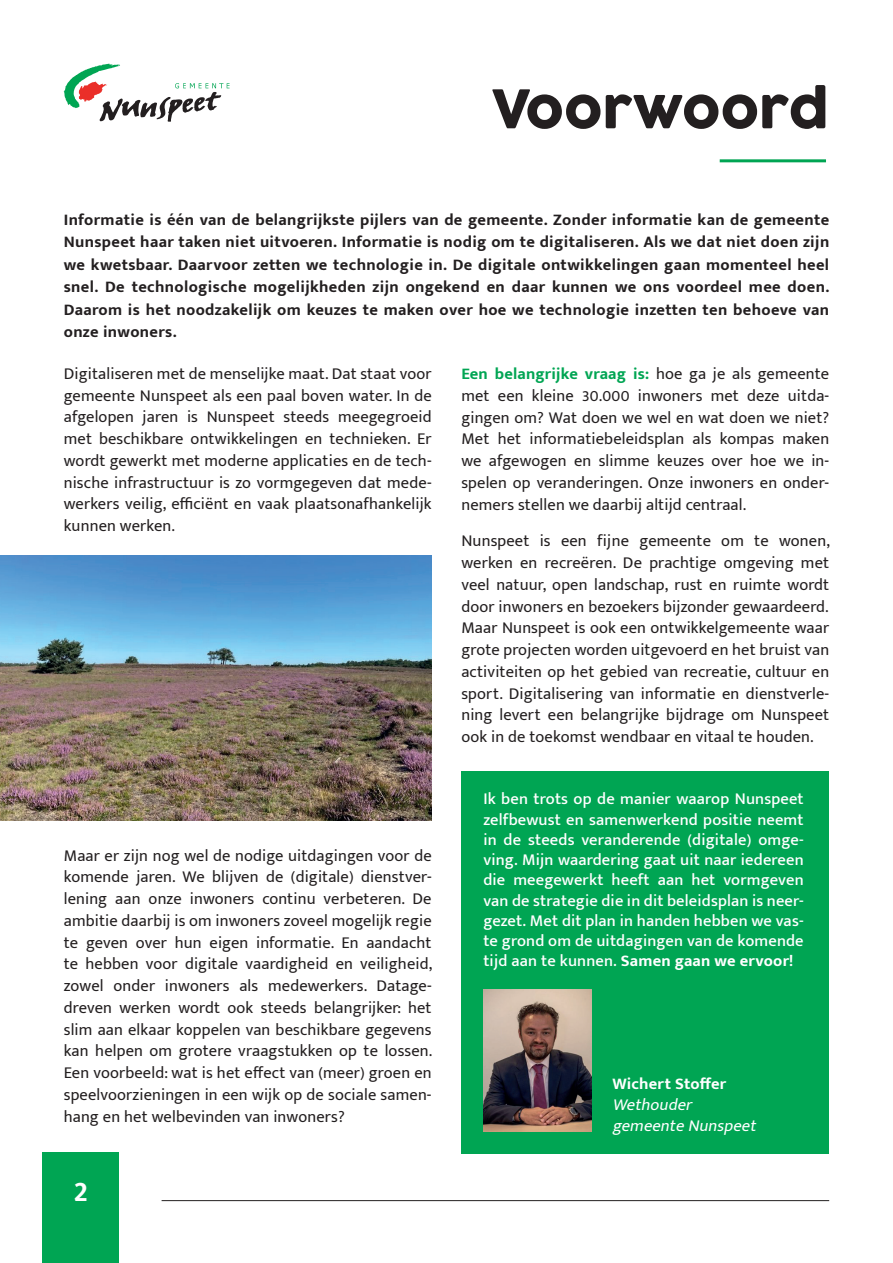
<style>
.page{position:relative;width:893px;height:1263px;background:#fff}
.page>*{position:absolute;margin:0;border:0;box-sizing:border-box;transform-origin:0 0}
.t1{font:52.5px "Cocogoose";color:#231f20}
.t2{font:700 30px "Mukta Mahee";color:#fff}
.t3{font:16.5px/21.8px "Mukta Mahee";letter-spacing:.01em;color:#231f20;text-align:justify}
.t4{font:700 16.5px/22.5px "Mukta Mahee";letter-spacing:.02em;color:#231f20;text-align:justify}
.t5{font:500 16.5px/20.2px "Mukta Mahee";letter-spacing:.01em;color:#fff;text-align:justify}
.t6{font:italic 16.5px/21px "Mukta Mahee";color:#fff}
.t7{font:700 16.5px "Mukta Mahee";letter-spacing:.01em;color:#fff}
.s1{font-weight:700;color:#00a553}
.s2{font-weight:700}
</style>
<div class="page">
<img style="left:0;top:555px;width:432px;height:266px">
<div style="left:461px;top:771px;width:368px;height:382px;background:#00a553"></div>
<hr style="left:720px;top:159px;width:106px;height:3px;background:#00a553">
<svg style="left:64px;top:63px;width:166px;height:59px"></svg>
<img style="left:483px;top:990px;width:108px;height:141px">
<hr style="left:162px;top:1200px;width:667px;height:1px;background:#231f20">
<div style="left:43px;top:1152px;width:76px;height:111px;background:#00a553"></div>
<h1 class="t1" style="left:492px;top:73px;width:339px">Voorwoord</h1>
<p class="t4" style="left:64px;top:208px;width:767px">Informatie is één van de belangrijkste pijlers van de gemeente. Zonder informatie kan de gemeente Nunspeet haar taken niet uitvoeren. Informatie is nodig om te digitaliseren. Als we dat niet doen zijn we kwetsbaar. Daarvoor zetten we technologie in. De digitale ontwikkelingen gaan momenteel heel snel. De technologische mogelijkheden zijn ongekend en daar kunnen we ons voordeel mee doen.<br>Daarom is het noodzakelijk om keuzes te maken over hoe we technologie inzetten ten behoeve van onze inwoners.</p>
<p class="t3" style="left:64px;top:362px;width:369px">Digitaliseren met de menselijke maat. Dat staat voor gemeente Nunspeet als een paal boven water. In de afgelopen jaren is Nunspeet steeds meegegroeid met beschikbare ontwikkelingen en technieken. Er wordt gewerkt met moderne applicaties en de tech&shy;nische infrastructuur is zo vormgegeven dat mede&shy;werkers veilig, efficiënt en vaak plaatsonafhankelijk kunnen werken.</p>
<p class="t3" style="left:64px;top:844px;width:370px">Maar er zijn nog wel de nodige uitdagingen voor de komende jaren. We blijven de (digitale) dienstver&shy;lening aan onze inwoners continu verbeteren. De ambitie daarbij is om inwoners zoveel mogelijk regie te geven over hun eigen informatie. En aandacht te hebben voor digitale vaardigheid en veiligheid, zowel onder inwoners als medewerkers. Datage&shy;dreven werken wordt ook steeds belangrijker: het slim aan elkaar koppelen van beschikbare gegevens kan helpen om grotere vraagstukken op te lossen.<br>Een voorbeeld: wat is het effect van (meer) groen en speelvoorzieningen in een wijk op de sociale samen&shy;hang en het welbevinden van inwoners?</p>
<h2 class="t2" style="left:74px;top:1173px;width:15px">2</h2>
<p class="t3" style="left:461px;top:362px;width:369px"><span class="s1">Een belangrijke vraag is:</span> hoe ga je als gemeente met een kleine 30.000 inwoners met deze uitda&shy;gingen om? Wat doen we wel en wat doen we niet?<br>Met het informatiebeleidsplan als kompas maken we afgewogen en slimme keuzes over hoe we in&shy;spelen op veranderingen. Onze inwoners en onder&shy;nemers stellen we daarbij altijd centraal.</p>
<p class="t3" style="left:461px;top:530px;width:370px">Nunspeet is een fijne gemeente om te wonen, werken en recreëren. De prachtige omgeving met veel natuur, open landschap, rust en ruimte wordt door inwoners en bezoekers bijzonder gewaardeerd.<br>Maar Nunspeet is ook een ontwikkelgemeente waar grote projecten worden uitgevoerd en het bruist van activiteiten op het gebied van recreatie, cultuur en sport. Digitalisering van informatie en dienstverle&shy;ning levert een belangrijke bijdrage om Nunspeet ook in de toekomst wendbaar en vitaal te houden.</p>
<p class="t5" style="left:483px;top:788px;width:322px">Ik ben trots op de manier waarop Nunspeet zelfbewust en samenwerkend positie neemt in de steeds veranderende (digitale) omge&shy;ving. Mijn waardering gaat uit naar iedereen die meegewerkt heeft aan het vormgeven van de strategie die in dit beleidsplan is neer&shy;gezet. Met dit plan in handen hebben we vas&shy;te grond om de uitdagingen van de komende tijd aan te kunnen. <span class="s2">Samen gaan we ervoor!</span></p>
<p class="t7" style="left:612px;top:1073px;width:116px">Wichert Stoffer</p>
<p class="t6" style="left:612px;top:1094px;width:149px">Wethouder gemeente Nunspeet</p>
</div>
